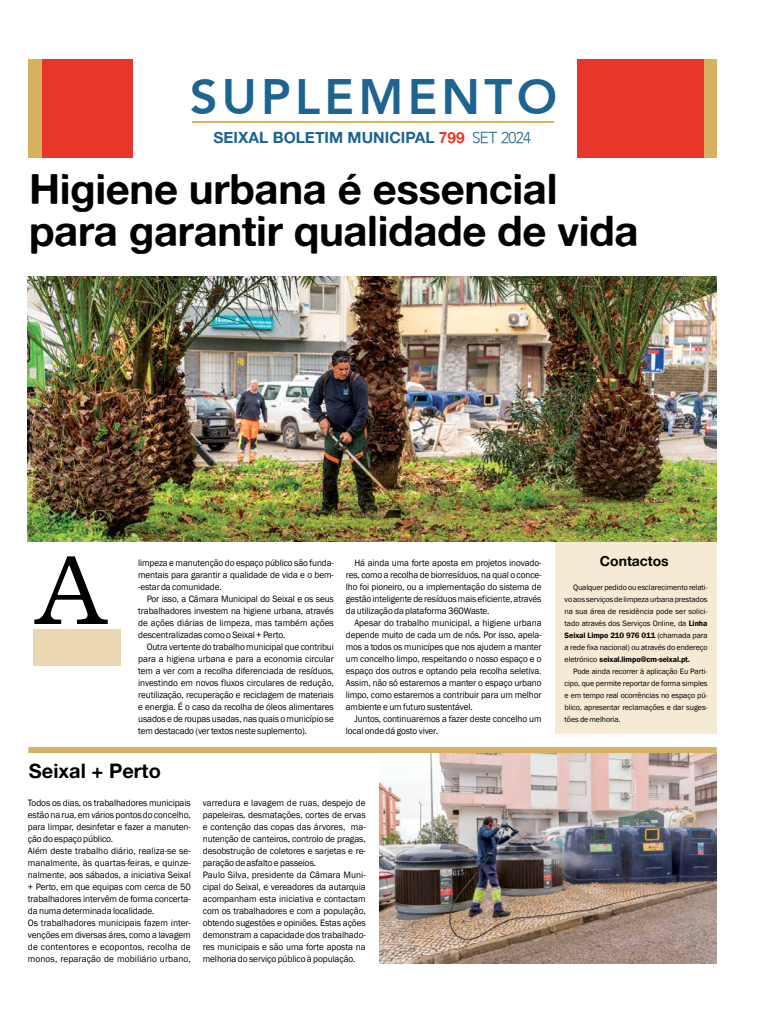
<style>
.page{position:relative;width:774px;height:1021px;background:#fff}
.page>*{position:absolute;margin:0;border:0;box-sizing:border-box;transform-origin:0 0}
.t1{font:98px "Excelsior";color:#000}
.t2{font:700 48.6px "Expo S Si";letter-spacing:.085em;color:#1d6490}
.t3{font:42px/42px "Alte Haas Grotesk Bold";letter-spacing:-.01em;color:#000}
.t4{font:20px "Alte Haas Grotesk Bold";color:#020203}
.t5{font:15.6px "Alte Haas Grotesk Bold";color:#1d6490}
.t6{font:14px "Alte Haas Grotesk Bold";letter-spacing:-.005em;color:#020203}
.t7{font:9.5px/12px "Franklin Gothic";letter-spacing:-.01em;color:#000;text-align:justify}
.t8{font:8px/12px "Franklin Gothic";letter-spacing:-.015em;color:#000;text-align:justify}
.s1{color:#e7362c}
.s2{font-family:"Expo Light S Si"}
.s3{font-weight:600}
</style>
<div class="page">
<div style="left:577px;top:60px;width:140px;height:98px;background:#d6b160"></div>
<div style="left:577px;top:60px;width:126px;height:98px;background:#e7362c"></div>
<div style="left:28px;top:60px;width:90px;height:98px;background:#d6b160"></div>
<div style="left:42px;top:60px;width:90px;height:98px;background:#e7362c"></div>
<hr style="left:192px;top:121px;width:361px;height:1px;background:#d6b160">
<div style="left:33px;top:629px;width:87px;height:36px;background:#ebd8b2"></div>
<div style="left:556px;top:540px;width:161px;height:194px;background:#f5ead4"></div>
<img style="left:380px;top:753px;width:337px;height:210px">
<img style="left:28px;top:277px;width:688px;height:265px">
<div style="left:28px;top:747px;width:689px;height:6px;background:#d6b160"></div>
<h2 class="t2" style="left:190px;top:67px;width:369px">SUPLEMENTO</h2>
<h3 class="t5" style="left:213px;top:128px;width:319px">SEIXAL BOLETIM MUNICIPAL <span class="s1">799</span> <span class="s2">SET 2024</span></h3>
<h3 class="t3" style="left:29px;top:167px;width:611px">Higiene urbana é essencial para garantir qualidade de vida</h3>
<h1 class="t1" style="left:33px;top:532px;width:78px">A</h1>
<h3 class="t6" style="left:600px;top:552px;width:70px">Contactos</h3>
<p class="t7" style="left:346px;top:557px;width:197px;text-indent:9px">Há ainda uma forte aposta em projetos inovado&shy;res, como a recolha de biorresíduos, na qual o conce&shy;lho foi pioneiro, ou a implementação do sistema de gestão inteligente de resíduos mais eficiente, através da utilização da plataforma 360Waste.</p>
<p class="t7" style="left:346px;top:617px;width:197px;text-indent:9px">Apesar do trabalho municipal, a higiene urbana depende muito de cada um de nós. Por isso, apela&shy;mos a todos os municípes que nos ajudem a manter um concelho limpo, respeitando o nosso espaço e o espaço dos outros e optando pela recolha seletiva.<br>Assim, não só estaremos a manter o espaço urbano limpo, como estaremos a contribuir para um melhor ambiente e um futuro sustentável.</p>
<p class="t7" style="left:346px;top:713px;width:197px;text-indent:9px">Juntos, continuaremos a fazer deste concelho um local onde dá gosto viver.</p>
<p class="t7" style="left:138px;top:557px;width:197px">limpeza e manutenção do espaço público são funda&shy;mentais para garantir a qualidade de vida e o bem--estar da comunidade.</p>
<p class="t7" style="left:138px;top:593px;width:197px;text-indent:9px">Por isso, a Câmara Municipal do Seixal e os seus trabalhadores investem na higiene urbana, através de ações diárias de limpeza, mas também ações descentralizadas como o Seixal + Perto.</p>
<p class="t7" style="left:138px;top:641px;width:197px;text-indent:9px">Outra vertente do trabalho municipal que contribui para a higiena urbana e para a economia circular tem a ver com a recolha diferenciada de resíduos, investindo em novos fluxos circulares de redução, reutilização, recuperação e reciclagem de materiais e energia. É o caso da recolha de óleos alimentares usados e de roupas usadas, nas quais o município se tem destacado (ver textos neste suplemento).</p>
<p class="t8" style="left:565px;top:581px;width:144px;text-indent:9px">Qualquer pedido ou esclarecimento relati&shy;vo aos serviços de limpeza urbana prestados na sua área de residência pode ser solici&shy;tado através dos Serviços Online, da <span class="s3">Linha Seixal Limpo 210 976 011</span> (chamada para a rede fixa nacional) ou através do endereço eletrónico <span class="s3">seixal.limpo@cm-seixal.pt.</span></p>
<p class="t8" style="left:565px;top:665px;width:145px;text-indent:9px">Pode ainda recorrer à aplicação Eu Parti&shy;cipo, que permite reportar de forma simples e em tempo real ocorrências no espaço pú&shy;blico, apresentar reclamações e dar suges&shy;tões de melhoria.</p>
<h3 class="t4" style="left:29px;top:758px;width:133px">Seixal + Perto</h3>
<p class="t7" style="left:28px;top:797px;width:164px;text-align:left">Todos os dias, os trabalhadores municipais estão na rua, em vários pontos do concelho, para limpar, desinfetar e fazer a manuten&shy;ção do espaço público.<br>Além deste trabalho diário, realiza-se se&shy;manalmente, às quartas-feiras, e quinze&shy;nalmente, aos sábados, a iniciativa Seixal + Perto, em que equipas com cerca de 50 trabalhadores intervêm de forma concerta&shy;da numa determinada localidade.<br>Os trabalhadores municipais fazem inter&shy;venções em diversas áres, como a lavagem de contentores e ecopontos, recolha de monos, reparação de mobiliário urbano,</p>
<p class="t7" style="left:203px;top:797px;width:164px;text-align:left">varredura e lavagem de ruas, despejo de papeleiras, desmatações, cortes de ervas e contenção das copas das árvores, ma&shy;nutenção de canteiros, controlo de pragas, desobstrução de coletores e sarjetas e re&shy;paração de asfalto e passeios.<br>Paulo Silva, presidente da Câmara Muni&shy;cipal do Seixal, e vereadores da autarquia acompanham esta iniciativa e contactam com os trabalhadores e com a população, obtendo sugestões e opiniões. Estas ações demonstram a capacidade dos trabalhado&shy;res municipais e são uma forte aposta na melhoria do serviço público à população.</p>
</div>
